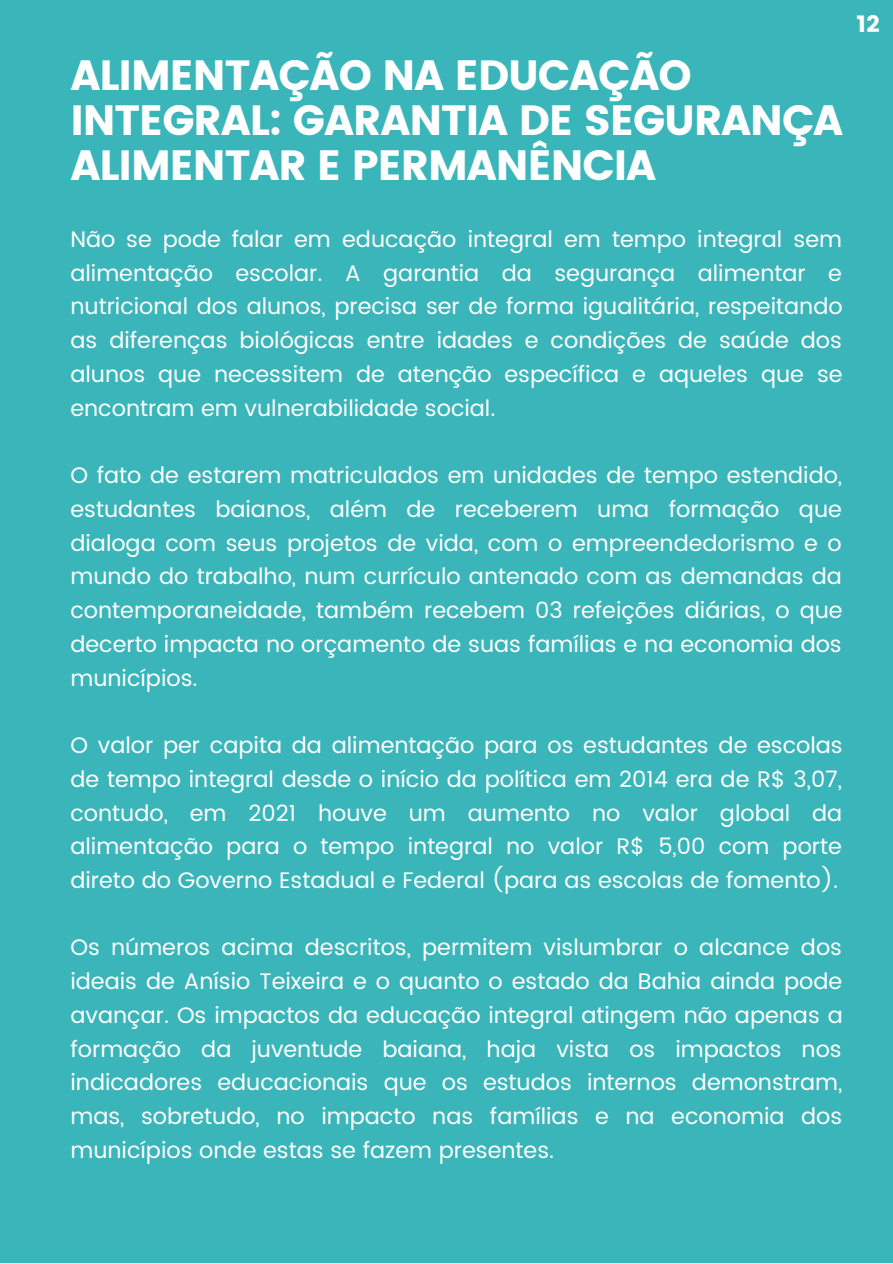
<style>
.page{position:relative;width:893px;height:1264px;background:#fff}
.page>*{position:absolute;margin:0;border:0;box-sizing:border-box;transform-origin:0 0}
.t1{font:42.15px/45.2px "Poppins";letter-spacing:-.025em;color:#fff}
.t2{font:23.25px "Poppins";color:#fff}
.t3{font:22.5px/33.8px "Poppins";color:#fff;text-align:justify}
</style>
<div class="page">
<div style="left:0;top:0;width:892px;height:1262px;background:#3ab5ba"></div>
<h1 class="t1" style="left:70px;top:53px;width:774px">ALIMENTAÇÃO NA EDUCAÇÃO<br>INTEGRAL: GARANTIA DE SEGURANÇA<br>ALIMENTAR E PERMANÊNCIA</h1>
<p class="t2" style="left:856px;top:10px;width:25px">12</p>
<p class="t3" style="left:70px;top:222px;width:773px">Não se pode falar em educação integral em tempo integral sem alimentação escolar. A garantia da segurança alimentar e nutricional dos alunos, precisa ser de forma igualitária, respeitando as diferenças biológicas entre idades e condições de saúde dos alunos que necessitem de atenção específica e aqueles que se encontram em vulnerabilidade social.</p>
<p class="t3" style="left:70px;top:458px;width:773px">O fato de estarem matriculados em unidades de tempo estendido, estudantes baianos, além de receberem uma formação que dialoga com seus projetos de vida, com o empreendedorismo e o mundo do trabalho, num currículo antenado com as demandas da contemporaneidade, também recebem 03 refeições diárias, o que decerto impacta no orçamento de suas famílias e na economia dos municípios.</p>
<p class="t3" style="left:70px;top:728px;width:773px">O valor per capita da alimentação para os estudantes de escolas de tempo integral desde o início da política em 2014 era de R$ 3,07, contudo, em 2021 houve um aumento no valor global da alimentação para o tempo integral no valor R$ 5,00 com porte direto do Governo Estadual e Federal (para as escolas de fomento).</p>
<p class="t3" style="left:70px;top:930px;width:773px">Os números acima descritos, permitem vislumbrar o alcance dos ideais de Anísio Teixeira e o quanto o estado da Bahia ainda pode avançar. Os impactos da educação integral atingem não apenas a formação da juventude baiana, haja vista os impactos nos indicadores educacionais que os estudos internos demonstram, mas, sobretudo, no impacto nas famílias e na economia dos municípios onde estas se fazem presentes.</p>
</div>
